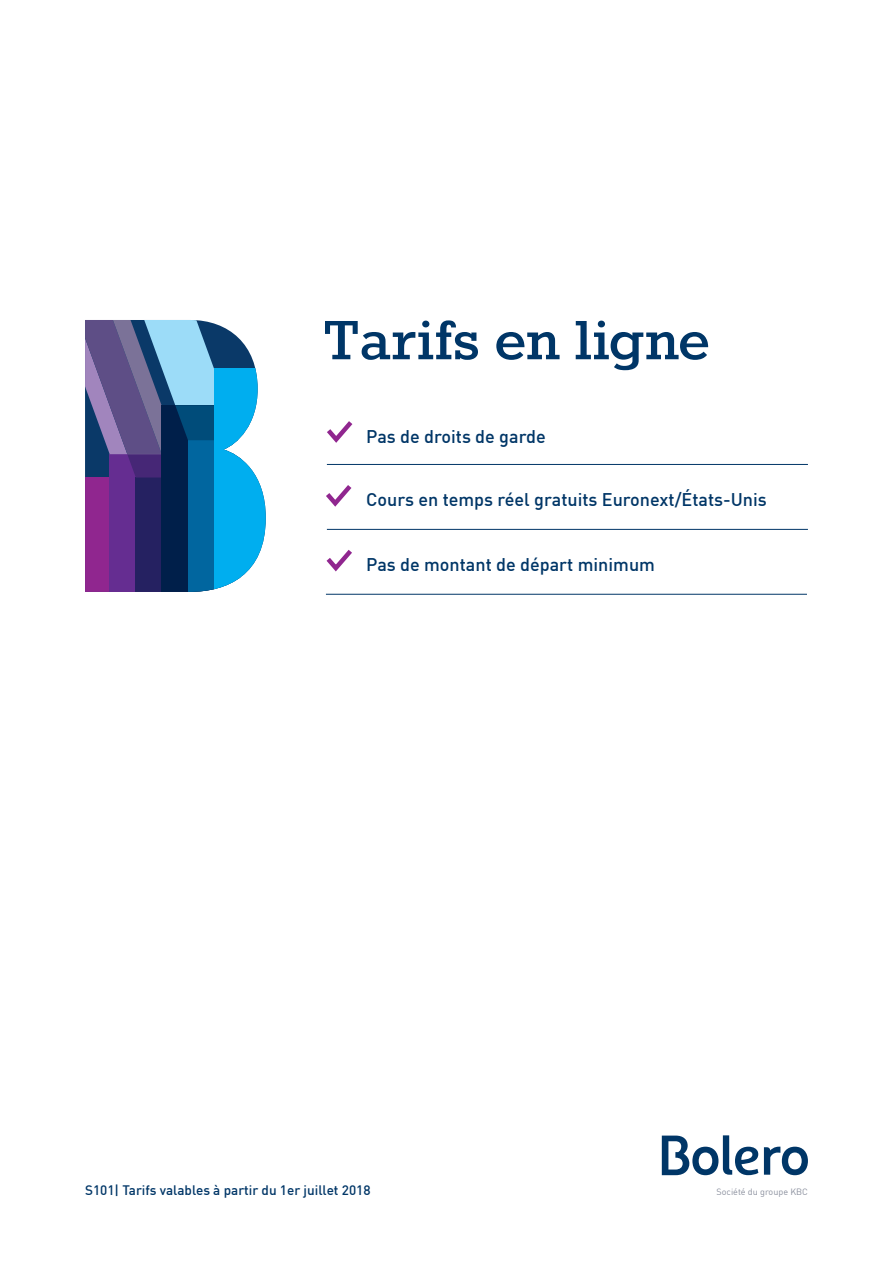
<style>
.page{position:relative;width:893px;height:1263px;background:#fff}
.page>*{position:absolute;margin:0;border:0;box-sizing:border-box;transform-origin:0 0}
.Body_tabel{font:700 64.5px "Rokkitt";color:#003667}
.body{font:500 18px "DIN Offc";color:#003667}
.body-2{font:500 13.5px "DIN Offc";color:#003667}
.t1{font:9px "DIN Offc";color:#8a8f9d}
</style>
<div class="page">
<svg style="left:764px;top:1146px;width:44px;height:29px"></svg>
<svg style="left:662px;top:1135px;width:96px;height:40px"></svg>
<svg style="left:327px;top:421px;width:26px;height:22px"></svg>
<svg style="left:326px;top:485px;width:26px;height:22px"></svg>
<svg style="left:326px;top:549px;width:26px;height:23px"></svg>
<hr style="left:327px;top:464px;width:481px;height:1px;background:#003667">
<hr style="left:327px;top:529px;width:481px;height:1px;background:#003667">
<hr style="left:326px;top:594px;width:481px;height:1px;background:#003667">
<svg style="left:236px;top:335px;width:20px;height:33px"></svg>
<div style="left:85px;top:477px;width:51px;height:115px;background:#90268f"></div>
<div style="left:110px;top:454px;width:52px;height:138px;background:#652d91"></div>
<div style="left:136px;top:477px;width:52px;height:115px;background:#252161"></div>
<div style="left:162px;top:405px;width:52px;height:187px;background:#001f4a"></div>
<div style="left:188px;top:440px;width:52px;height:152px;background:#01669f"></div>
<svg style="left:85px;top:320px;width:151px;height:157px"></svg>
<svg style="left:214px;top:368px;width:52px;height:224px;fill:#00aeef"></svg>
<p class="Body_tabel" style="left:323px;top:307px;width:388px">Tarifs en ligne</p>
<p class="body" style="left:366px;top:425px;width:181px">Pas de droits de garde</p>
<p class="body" style="left:366px;top:488px;width:402px">Cours en temps réel gratuits Euronext/États-Unis</p>
<p class="body" style="left:366px;top:553px;width:290px">Pas de montant de départ minimum</p>
<p class="body-2" style="left:85px;top:1181px;width:287px">S101| Tarifs valables à partir du 1er juillet 2018</p>
<p class="t1" style="left:716px;top:1186px;width:93px">Société du groupe KBC</p>
</div>
